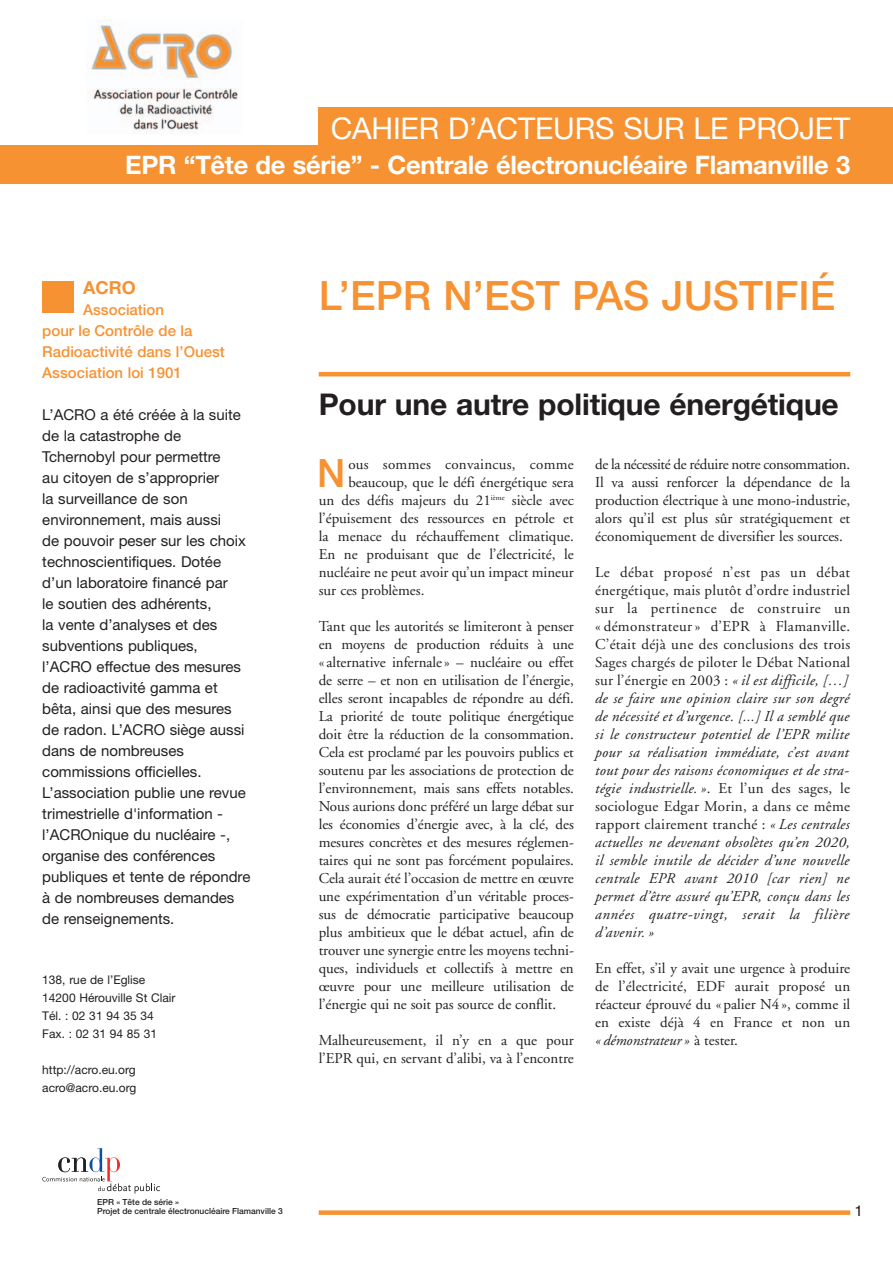
<style>
.page{position:relative;width:893px;height:1263px;background:#fff}
.page>*{position:absolute;margin:0;border:0;box-sizing:border-box;transform-origin:0 0}
.t1{font:500 40.5px "Helvetica Neue";color:#f69232}
.t2{font:500 39.15px "Helvetica Neue";color:#f69232}
.t3{font:700 30px "Helvetica Neue";letter-spacing:-.005em;color:#231f20}
.t4{font:30px "Helvetica Neue";letter-spacing:-.005em;color:#fff}
.t5{font:700 25.5px "Helvetica Neue";letter-spacing:-.01em;color:#fff}
.t6{font:700 18px "Helvetica Neue";color:#f69232}
.t7{font:15px/18px "Adobe Garamond";color:#231f20;text-align:justify}
.t8{font:italic 15px/18px "Adobe Garamond";letter-spacing:.02em;color:#231f20}
.t9{font:15px/21px "Helvetica Neue";color:#231f20}
.t10{font:500 15px/21px "Helvetica Neue";color:#f69232}
.t11{font:15px "Adobe Garamond";letter-spacing:.02em;color:#231f20}
.t12{font:15px "Helvetica";color:#231f20}
.t13{font:12px/18px "Helvetica Neue";color:#231f20}
.t14{font:500 8.4px/9.3px "Helvetica Neue";color:#231f20}
.s1{font-style:normal}
.s2{font-style:italic}
</style>
<div class="page">
<img style="left:88px;top:24px;width:150px;height:110px">
<svg style="left:42px;top:1148px;width:118px;height:45px"></svg>
<div style="left:319px;top:107px;width:574px;height:38px;background:#f69232"></div>
<div style="left:0;top:145px;width:893px;height:39px;background:#f69232"></div>
<div style="left:319px;top:1210px;width:531px;height:5px;background:#f69232"></div>
<hr style="left:319px;top:372px;width:531px;height:4px;background:#f69232">
<div style="left:42px;top:281px;width:32px;height:32px;background:#f69232"></div>
<h3 class="t4" style="left:331px;top:118px;width:521px">CAHIER D’ACTEURS SUR LE PROJET</h3>
<h3 class="t5" style="left:125px;top:155px;width:727px">EPR “Tête de série” - Centrale électronucléaire Flamanville 3</h3>
<p class="t6" style="left:83px;top:281px;width:54px">ACRO</p>
<p class="t10" style="left:42px;top:301px;width:184px;text-indent:41px">Association<br>pour le Contrôle de la<br>Radioactivité dans l’Ouest<br>Association loi 1901</p>
<p class="t9" style="left:42px;top:406px;width:210px">L’ACRO a été créée à la suite de la catastrophe de<br>Tchernobyl pour permettre<br>au citoyen de s’approprier<br>la surveillance de son environnement, mais aussi<br>de pouvoir peser sur les choix technoscientifiques. Dotée d’un laboratoire financé par<br>le soutien des adhérents,<br>la vente d’analyses et des subventions publiques, l’ACRO effectue des mesures de radioactivité gamma et bêta, ainsi que des mesures de radon. L’ACRO siège aussi dans de nombreuses commissions officielles.<br>L’association publie une revue trimestrielle d'information - l’ACROnique du nucléaire -, organise des conférences publiques et tente de répondre à de nombreuses demandes de renseignements.</p>
<p class="t13" style="left:42px;top:972px;width:135px">138, rue de l’Eglise<br>14200 Hérouville St Clair<br>Tél. : 02 31 94 35 34<br>Fax. : 02 31 94 85 31</p>
<p class="t13" style="left:42px;top:1062px;width:95px">http://acro.eu.org acro@acro.eu.org</p>
<h1 class="t1" style="left:319px;top:281px;width:518px">L’EPR N’EST PAS JUSTIFIÉ</h1>
<h3 class="t3" style="left:319px;top:393px;width:522px">Pour une autre politique énergétique</h3>
<h2 class="t2" style="left:317px;top:459px;width:30px">N</h2>
<p class="t11" style="left:348px;top:458px;width:227px">ous sommes convaincus, comme</p>
<p class="t7" style="left:348px;top:474px;width:227px">beaucoup, que le défi énergétique sera</p>
<p class="t7" style="left:319px;top:492px;width:257px">un des défis majeurs du 21<sup>ième</sup> siècle avec</p>
<p class="t7" style="left:319px;top:510px;width:257px">l’épuisement des ressources en pétrole et</p>
<p class="t7" style="left:319px;top:528px;width:257px">la menace du réchauffement climatique.</p>
<p class="t7" style="left:319px;top:546px;width:257px">En ne produisant que de l’électricité, le</p>
<p class="t7" style="left:319px;top:564px;width:257px">nucléaire ne peut avoir qu’un impact mineur</p>
<p class="t7" style="left:319px;top:582px;width:107px">sur ces problèmes.</p>
<p class="t7" style="left:319px;top:618px;width:257px">Tant que les autorités se limiteront à penser en moyens de production réduits à une « alternative infernale » – nucléaire ou effet de serre – et non en utilisation de l’énergie, elles seront incapables de répondre au défi.<br>La priorité de toute politique énergétique doit être la réduction de la consommation.<br>Cela est proclamé par les pouvoirs publics et soutenu par les associations de protection de l’environnement, mais sans effets notables.<br>Nous aurions donc préféré un large débat sur les économies d’énergie avec, à la clé, des mesures concrètes et des mesures réglemen&shy;taires qui ne sont pas forcément populaires.<br>Cela aurait été l’occasion de mettre en œuvre une expérimentation d’un véritable proces&shy;sus de démocratie participative beaucoup plus ambitieux que le débat actuel, afin de trouver une synergie entre les moyens techni&shy;ques, individuels et collectifs à mettre en œuvre pour une meilleure utilisation de l’énergie qui ne soit pas source de conflit.</p>
<p class="t7" style="left:319px;top:1032px;width:257px">Malheureusement, il n’y en a que pour l’EPR qui, en servant d’alibi, va à l’encontre</p>
<p class="t7" style="left:595px;top:456px;width:257px">de la nécessité de réduire notre consommation.<br>Il va aussi renforcer la dépendance de la production électrique à une mono-industrie, alors qu’il est plus sûr stratégiquement et économiquement de diversifier les sources.</p>
<p class="t8" style="left:595px;top:564px;width:257px"><span class="s1">Le débat proposé n’est pas un débat énergétique, mais plutôt d’ordre industriel sur la pertinence de construire un « démonstrateur » d’EPR à Flamanville.<br>C’était déjà une des conclusions des trois Sages chargés de piloter le Débat National sur l’énergie en 2003 :</span> « il est difficile, […] de se faire une opinion claire sur son degré de nécessité et d’urgence. [...] Il a semblé que si le constructeur potentiel de l’EPR milite pour sa réalisation immédiate, c’est avant tout pour des raisons économiques et de stra&shy;tégie industrielle. »<span class="s1">. Et l’un des sages, le sociologue Edgar Morin, a dans ce même rapport clairement tranché :</span> « Les centrales actuelles ne devenant obsolètes qu’en 2020, il semble inutile de décider d’une nouvelle centrale EPR avant 2010 [car rien] ne permet d’être assuré qu’EPR, conçu dans les années quatre-vingt, serait la filière d’avenir. »</p>
<p class="t7" style="left:595px;top:960px;width:257px">En effet, s’il y avait une urgence à produire de l’électricité, EDF aurait proposé un réacteur éprouvé du « palier N4 », comme il en existe déjà 4 en France et non un <span class="s2">« démonstrateur »</span> à tester.</p>
<p class="t14" style="left:97px;top:1198px;width:187px">EPR « Tête de série »<br>Projet de centrale électronucléaire Flamanville 3</p>
<p class="t12" style="left:855px;top:1206px;width:10px">1</p>
</div>
